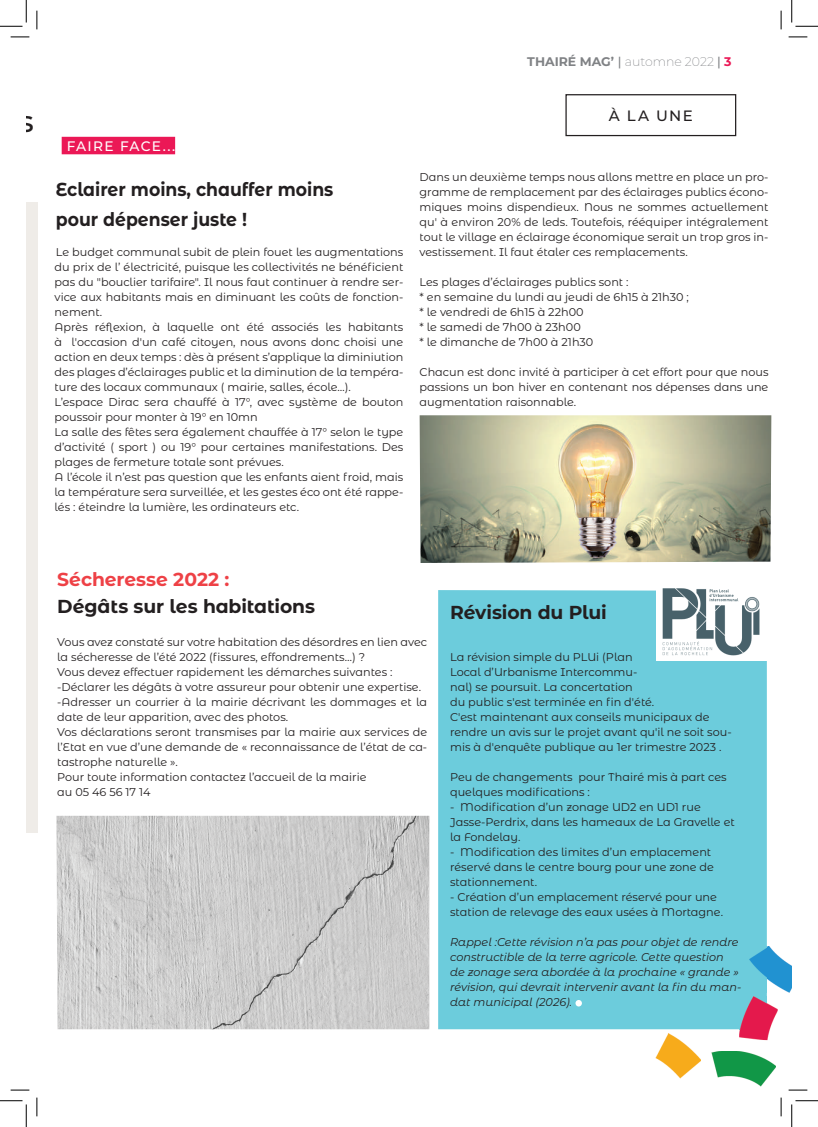
<style>
.page{position:relative;width:818px;height:1127px;background:#fff}
.page>*{position:absolute;margin:0;border:0;box-sizing:border-box;transform-origin:0 0}
.t1{font:60px "Montserrat Alternates";color:#fff}
.t2{font:500 30px "Montserrat";color:#231f20}
.t3{font:700 18.75px/30px "Montserrat Alternates";color:#231f20;scale:.92 1}
.t4{font:700 18.75px "Montserrat Alternates";color:#231f20}
.t5{font:700 18.75px "Montserrat Alternates";color:#ee4146}
.t6{font:500 15px "Montserrat";color:#231f20}
.t7{font:500 13.75px "Montserrat";letter-spacing:.09em;color:#fff}
.t8{font:200 12.5px "Montserrat";color:#808285}
.t9{font:11.25px/15px "Montserrat Alternates";color:#231f20}
.t10{font:italic 11.25px/15px "Montserrat Alternates";color:#231f20}
.s1{font-weight:700}
.s2{font-weight:500}
.s3{font-weight:700;color:#eb1856}
</style>
<div class="page">
<div style="left:438px;top:590px;width:329px;height:438px;background:#6cccdc"></div>
<img style="left:749px;top:946px;width:43px;height:46px">
<img style="left:711px;top:1051px;width:65px;height:35px">
<img style="left:739px;top:1003px;width:39px;height:36px">
<img style="left:739px;top:996px;width:28px;height:32px">
<img style="left:656px;top:1033px;width:45px;height:45px">
<div style="left:26px;top:202px;width:12px;height:630px;background:#efece8"></div>
<img style="left:420px;top:415px;width:351px;height:148px">
<div style="left:565px;top:94px;width:171px;height:42px;border:1px solid #231f20"></div>
<div style="left:62px;top:137px;width:113px;height:17px;background:#eb1856"></div>
<img style="left:56px;top:815px;width:373px;height:213px">
<img style="left:656px;top:588px;width:111px;height:72px">
<svg style="left:11px;top:36px;width:18px;height:2px"></svg>
<svg style="left:788px;top:36px;width:19px;height:2px"></svg>
<svg style="left:11px;top:1089px;width:18px;height:1px"></svg>
<svg style="left:788px;top:1089px;width:19px;height:1px"></svg>
<svg style="left:36px;top:11px;width:2px;height:18px"></svg>
<svg style="left:36px;top:1097px;width:2px;height:18px"></svg>
<svg style="left:780px;top:11px;width:2px;height:18px"></svg>
<svg style="left:780px;top:1097px;width:2px;height:18px"></svg>
<svg style="left:0;top:0;width:27px;height:27px"></svg>
<svg style="left:0;top:1100px;width:27px;height:26px"></svg>
<svg style="left:791px;top:0;width:27px;height:27px"></svg>
<svg style="left:791px;top:1100px;width:27px;height:26px"></svg>
<h2 class="t2" style="left:1px;top:100px;width:35px">es</h2>
<p class="t7" style="left:67px;top:136px;width:110px">FAIRE FACE...</p>
<h3 class="t3" style="left:56px;top:173px;width:303px">Eclairer moins, chauffer moins pour dépenser juste !</h3>
<p class="t9" style="left:55px;top:244px;width:350px">Le budget communal subit de plein fouet les augmentations du prix de l’ électricité, puisque les collectivités ne bénéficient pas du "bouclier tarifaire". Il nous faut continuer à rendre ser&shy;vice aux habitants mais en diminuant les coûts de fonction&shy;nement.<br>Après réflexion, à laquelle ont été associés les habitants à l'occasion d'un café citoyen, nous avons donc choisi une action en deux temps : dès à présent s’applique la diminiution des plages d’éclairages public et la diminution de la tempéra&shy;ture des locaux communaux ( mairie, salles, école…).<br>L’espace Dirac sera chauffé à 17°, avec système de bouton poussoir pour monter à 19° en 10mn<br>La salle des fêtes sera également chauffée à 17° selon le type d’activité ( sport ) ou 19° pour certaines manifestations. Des plages de fermeture totale sont prévues.<br>A l’école il n’est pas question que les enfants aient froid, mais la température sera surveillée, et les gestes éco ont été rappe&shy;lés : éteindre la lumière, les ordinateurs etc.</p>
<p class="t8" style="left:527px;top:53px;width:206px"><span class="s1">THAIRÉ MAG’</span> <span class="s2">|</span> automne 2022 <span class="s2">|</span> <span class="s3">3</span></p>
<h3 class="t6" style="left:609px;top:105px;width:85px">À LA UNE</h3>
<p class="t9" style="left:420px;top:168px;width:350px;text-align:justify">Dans un deuxième temps nous allons mettre en place un pro&shy;gramme de remplacement par des éclairages publics écono&shy;miques moins dispendieux. Nous ne sommes actuellement qu' à environ 20% de leds. Toutefois, rééquiper intégralement tout le village en éclairage économique serait un trop gros in&shy;vestissement. Il faut étaler ces remplacements.</p>
<p class="t9" style="left:420px;top:273px;width:271px">Les plages d’éclairages publics sont :<br>* en semaine du lundi au jeudi de 6h15 à 21h30 ; * le vendredi de 6h15 à 22h00<br>* le samedi de 7h00 à 23h00<br>* le dimanche de 7h00 à 21h30</p>
<p class="t9" style="left:420px;top:363px;width:350px;text-align:justify">Chacun est donc invité à participer à cet effort pour que nous passions un bon hiver en contenant nos dépenses dans une augmentation raisonnable.</p>
<h3 class="t5" style="left:57px;top:565px;width:174px">Sécheresse 2022 :</h3>
<h3 class="t4" style="left:57px;top:592px;width:259px">Dégâts sur les habitations</h3>
<p class="t9" style="left:57px;top:634px;width:372px">Vous avez constaté sur votre habitation des désordres en lien avec la sécheresse de l’été 2022 (fissures, effondrements…) ?<br>Vous devez effectuer rapidement les démarches suivantes : -Déclarer les dégâts à votre assureur pour obtenir une expertise. -Adresser un courrier à la mairie décrivant les dommages et la date de leur apparition, avec des photos.<br>Vos déclarations seront transmises par la mairie aux services de l’Etat en vue d’une demande de « reconnaissance de l’état de ca&shy;tastrophe naturelle ».<br>Pour toute information contactez l’accueil de la mairie<br>au 05 46 56 17 14</p>
<h3 class="t4" style="left:450px;top:598px;width:158px">Révision du Plui</h3>
<p class="t9" style="left:450px;top:649px;width:283px">La révision simple du PLUi (Plan<br>Local d’Urbanisme Intercommu-<br>nal) se poursuit. La concertation<br>du public s'est terminée en fin d'été.<br>C'est maintenant aux conseils municipaux de rendre un avis sur le projet avant qu'il ne soit sou&shy;mis à d'enquête publique au 1er trimestre 2023 .</p>
<p class="t9" style="left:450px;top:769px;width:278px">Peu de changements pour Thairé mis à part ces quelques modifications :</p>
<p class="t9" style="left:450px;top:799px;width:286px">- Modification d’un zonage UD2 en UD1 rue<br>Jasse-Perdrix, dans les hameaux de La Gravelle et la Fondelay.</p>
<p class="t9" style="left:450px;top:844px;width:265px">- Modification des limites d’un emplacement réservé dans le centre bourg pour une zone de stationnement.</p>
<p class="t9" style="left:450px;top:889px;width:274px">- Création d’un emplacement réservé pour une station de relevage des eaux usées à Mortagne.</p>
<p class="t10" style="left:450px;top:934px;width:293px">Rappel :Cette révision n’a pas pour objet de rendre constructible de la terre agricole. Cette question<br>de zonage sera abordée à la prochaine « grande » révision, qui devrait intervenir avant la fin du man&shy;dat municipal (2026).</p>
<h1 class="t1" style="left:572px;top:943px;width:14px">.</h1>
</div>
